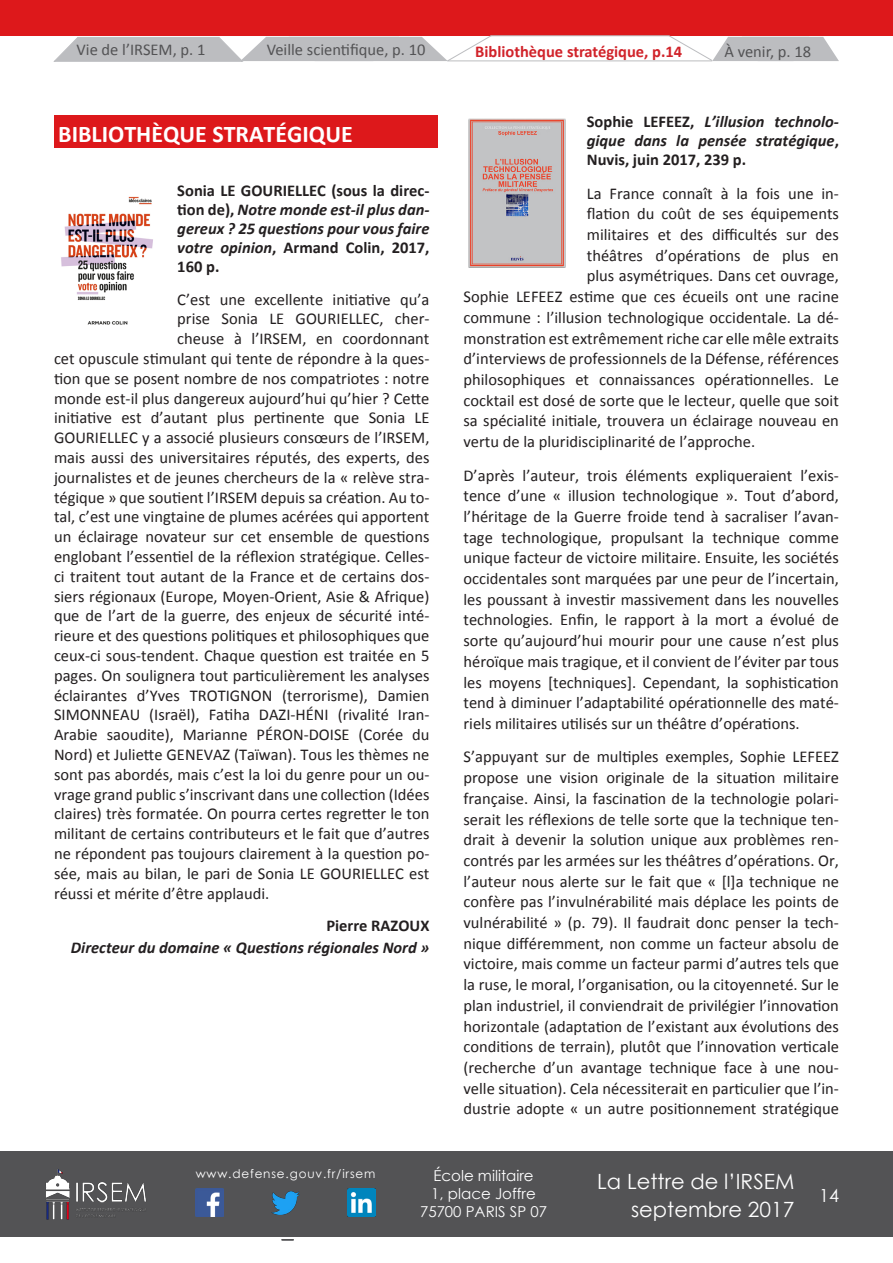
<style>
.page{position:relative;width:893px;height:1263px;background:#fff}
.page>*{position:absolute;margin:0;border:0;box-sizing:border-box;transform-origin:0 0}
.t1{font:700 24px "Calibri";color:#fff}
.t2{font:21px/27px "Century Gothic";color:#fff;text-align:right}
.t3{font:18px "Century Gothic";color:#fff}
.Texte_courant__Etude{font:16.5px/20.7px "Calibri";color:#231f20;text-align:justify}
.Titre_événements{font:italic 700 16.5px/18.9px "Calibri";color:#231f20;text-align:justify}
.Texte_courant__Etude-2{font:italic 700 16.5px "Calibri";color:#231f20}
.Onglet_inactif{font:16.5px "Calibri";color:#535355}
.Onglet_inactif-2{font:700 16.5px "Calibri";color:#d1232a}
.Onglet_actif{font:16.5px "Calibri";color:#535355}
.Texte_courant__Etude-3{font:700 16.5px "Calibri";color:#231f20}
.t4{font:15px/18px "Century Gothic";color:#fff;text-align:center}
.t5{font:12px "Century Gothic";letter-spacing:.07em;color:#fff}
.s1{font-style:normal}
</style>
<div class="page">
<div style="left:0;top:1151px;width:893px;height:85px;background:#535355"></div>
<img style="left:46px;top:1169px;width:100px;height:51px">
<img style="left:196px;top:1189px;width:28px;height:28px">
<img style="left:272px;top:1191px;width:28px;height:23px">
<img style="left:348px;top:1189px;width:28px;height:28px">
<div style="left:0;top:0;width:893px;height:37px;background:#dd181b"></div>
<div style="left:54px;top:115px;width:384px;height:32px;background:#dd181b"></div>
<img style="left:61px;top:196px;width:92px;height:129px">
<img style="left:468px;top:119px;width:97px;height:148px">
<svg style="left:54px;top:35px;width:438px;height:27px"></svg>
<hr style="left:447px;top:61px;width:265px;height:1px;background:#bcbdc0">
<hr style="left:491px;top:35px;width:178px;height:1px;background:#bcbdc0">
<svg style="left:669px;top:35px;width:178px;height:26px"></svg>
<p class="Onglet_actif" style="left:77px;top:39px;width:62px">Vie de l’IRSE</p>
<p class="Onglet_actif" style="left:159px;top:39px;width:48px">M, p. 1</p>
<p class="Onglet_inactif" style="left:267px;top:39px;width:160px">Veille scientifique, p. 10</p>
<p class="Onglet_inactif-2" style="left:475px;top:41px;width:209px">Bibliothèque stratégique, p.14</p>
<p class="Onglet_inactif" style="left:724px;top:41px;width:88px">À venir, p. 18</p>
<p class="t1" style="left:58px;top:119px;width:296px">BIBLIOTHÈQUE STRATÉGIQUE</p>
<p class="Titre_événements" style="left:177px;top:181px;width:254px"><span class="s1">Sonia LE GOURIELLEC (sous la direc&shy;tion de),</span> Notre monde est-il plus dan&shy;gereux ? 25 questions pour vous faire votre opinion<span class="s1">, Armand Colin, 2017, 160 p.</span></p>
<p class="Texte_courant__Etude" style="left:177px;top:289px;width:254px;line-height:19.8px">C’est une excellente initiative qu’a prise Sonia LE GOURIELLEC, cher&shy;cheuse à l’IRSE</p>
<p class="Texte_courant__Etude" style="left:54px;top:329px;width:377px;line-height:19.8px;text-align:left;text-indent:234px">M, en coordonnant cet opuscule stimulant qui tente de répondre à la ques&shy;tion que se posent nombre de nos compatriotes : notre monde est-il plus dangereux aujourd’hui qu’hier ? Cette initiative est d’autant plus pertinente que Sonia LE GOURIELLEC y a associé plusieurs consœurs de l’IRSE</p>
<p class="Texte_courant__Etude" style="left:54px;top:428px;width:377px;line-height:19.8px;text-indent:357px">M, mais aussi des universitaires réputés, des experts, des journalistes et de jeunes chercheurs de la « relève stra&shy;tégique » que soutient l’IRSE</p>
<p class="Texte_courant__Etude" style="left:54px;top:487px;width:377px;line-height:19.8px;text-indent:190px">M depuis sa création. Au to&shy;tal, c’est une vingtaine de plumes acérées qui apportent un éclairage novateur sur cet ensemble de questions englobant l’essentiel de la réflexion stratégique. Celles&shy;ci traitent tout autant de la France et de certains dos&shy;siers régionaux (Europe, Moyen-Orient, Asie &amp; Afrique) que de l’art de la guerre, des enjeux de sécurité inté&shy;rieure et des questions politiques et philosophiques que ceux-ci sous-tendent. Chaque question est traitée en 5 pages. On soulignera tout particulièrement les analyses éclairantes d’Yves TROTIGN</p>
<p class="Texte_courant__Etude" style="left:251px;top:685px;width:180px">ON (terrorisme), Damien</p>
<p class="Texte_courant__Etude" style="left:54px;top:705px;width:377px;line-height:19.8px;text-indent:76px">U (Israël), Fatiha DAZI-HÉNI (rivalité I ran-<br>Arabie saoudite), Marianne PÉRON-DOISE</p>
<p class="Texte_courant__Etude" style="left:54px;top:705px;width:48px">SI MONNEA</p>
<p class="Texte_courant__Etude" style="left:359px;top:724px;width:72px">(Corée du</p>
<p class="Texte_courant__Etude" style="left:54px;top:745px;width:377px;line-height:19.8px;text-indent:169px">Z (Taïwan). Tous les thèmes ne sont pas abordés, mais c’est la loi du genre pour un ou&shy;vrage grand public s’inscrivant dans une collection (Idées claires) très formatée. On pourra certes regretter le ton militant de certains contributeurs et le fait que d’autres ne répondent pas toujours clairement à la question po&shy;sée, mais au bilan, le pari de Sonia LE GOURIELLEC est réussi et mérite d’être applaudi.</p>
<p class="Texte_courant__Etude-3" style="left:326px;top:915px;width:105px">Pierre RAZOUX</p>
<p class="Texte_courant__Etude-2" style="left:71px;top:937px;width:360px">Directeur du domaine « Questions régionales Nord »</p>
<p class="Texte_courant__Etude" style="left:54px;top:744px;width:123px">Nord) et Juliette GENEVA</p>
<p class="Titre_événements" style="left:587px;top:112px;width:254px"><span class="s1">Sophie LEFEEZ,</span> L’illusion technolo&shy;gique dans la pensée stratégique<span class="s1">, Nuvis, juin 2017, 239 p.</span></p>
<p class="Texte_courant__Etude" style="left:587px;top:183px;width:254px">La France connaît à la fois une in&shy;flation du coût de ses équipements militaires et des difficultés sur des théâtres d’opérations de plus en plus asymétriques. Dans cet ouvrage,</p>
<p class="Texte_courant__Etude" style="left:463px;top:286px;width:377px;text-indent:91px">Z estime que ces écueils ont une racine commune : l’illusion technologique occidentale. La dé&shy;monstration est extrêmement riche car elle mêle extraits d’interviews de professionnels de la Défense, références philosophiques et connaissances opérationnelles. Le cocktail est dosé de sorte que le lecteur, quelle que soit sa spécialité initiale, trouvera un éclairage nouveau en vertu de la pluridisciplinarité de l’approche.</p>
<p class="Texte_courant__Etude" style="left:463px;top:465px;width:377px">D’après l’auteur, trois éléments expliqueraient l’exis&shy;tence d’une « illusion technologique ». Tout d’abord, l’héritage de la Guerre froide tend à sacraliser l’avan&shy;tage technologique, propulsant la technique comme unique facteur de victoire militaire. Ensuite, les sociétés occidentales sont marquées par une peur de l’incertain, les poussant à investir massivement dans les nouvelles technologies. Enfin, le rapport à la mort a évolué de sorte qu’aujourd’hui mourir pour une cause n’est plus héroïque mais tragique, et il convient de l’éviter par tous les moyens [techniques]. Cependant, la sophistication tend à diminuer l’adaptabilité opérationnelle des maté&shy;riels militaires utilisés sur un théâtre d’opérations.</p>
<p class="Texte_courant__Etude" style="left:463px;top:747px;width:345px">S’appuyant sur de multiples exemples, Sophie LEFEE</p>
<p class="Texte_courant__Etude" style="left:463px;top:286px;width:68px">Sophie LEFEE</p>
<p class="Texte_courant__Etude" style="left:463px;top:747px;width:377px;text-indent:368px">Z propose une vision originale de la situation militaire française. Ainsi, la fascination de la technologie polari&shy;serait les réflexions de telle sorte que la technique ten&shy;drait à devenir la solution unique aux problèmes ren&shy;contrés par les armées sur les théâtres d’opérations. Or, l’auteur nous alerte sur le fait que « [l]a technique ne confère pas l’invulnérabilité mais déplace les points de vulnérabilité » (p. 79). I l faudrait donc penser la tech&shy;nique différemment, non comme un facteur absolu de victoire, mais comme un facteur parmi d’autres tels que la ruse, le moral, l’organisation, ou la citoyenneté. Sur le plan industriel, il conviendrait de privilégier l’innovation horizontale (adaptation de l’existant aux évolutions des conditions de terrain), plutôt que l’innovation verticale (recherche d’un avantage technique face à une nou&shy;velle situation). Cela nécessiterait en particulier que l’in&shy;dustrie adopte « un autre positionnement stratégique</p>
<p class="t5" style="left:196px;top:1166px;width:181px">www.defense.gouv.fr/irsem</p>
<p class="t4" style="left:420px;top:1166px;width:128px">École militaire<br>1, place Joffre<br>75700 PARIS SP 07</p>
<p class="t2" style="left:597px;top:1168px;width:199px">La Lettre de l’IRSEM septembre 2017</p>
<p class="t3" style="left:819px;top:1183px;width:21px">14</p>
</div>
